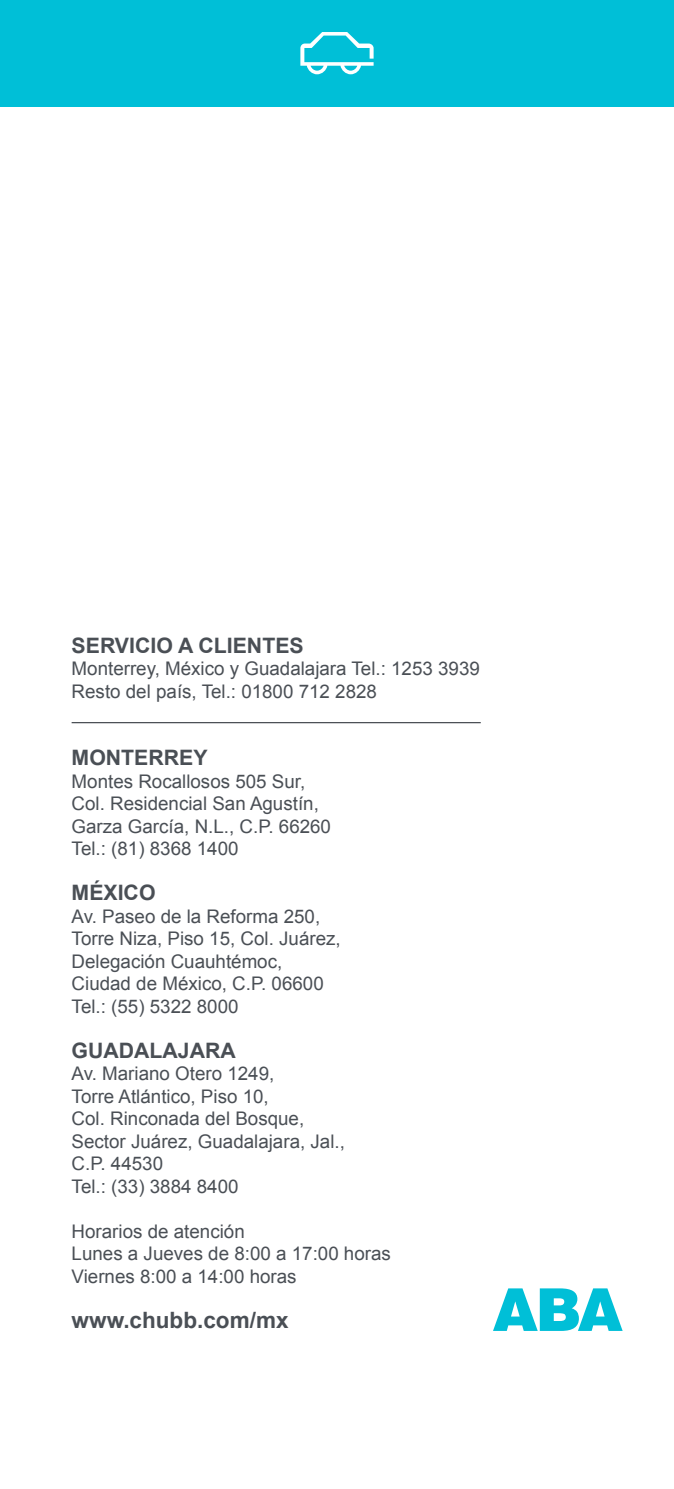
<style>
.page{position:relative;width:674px;height:1489px;background:#fff}
.page>*{position:absolute;margin:0;border:0;box-sizing:border-box;transform-origin:0 0}
.t1{font:700 22.5px "Arial";color:#4a4f55}
.t2{font:700 21.25px "Arial";color:#4a4f55}
.t3{font:18.75px/22.5px "Arial";color:#4a4f55}
</style>
<div class="page">
<div style="left:0;top:0;width:673px;height:106px;background:#00bfd7"></div>
<svg style="left:300px;top:32px;width:73px;height:42px"></svg>
<hr style="left:72px;top:722px;width:408px;height:1px;background:#4a4f55">
<svg style="left:493px;top:1288px;width:129px;height:42px"></svg>
<p class="t2" style="left:72px;top:631px;width:233px">SERVICIO A CLIENTES</p>
<p class="t3" style="left:72px;top:657px;width:409px">Monterrey, México y Guadalajara Tel.: 1253 3939<br>Resto del país, Tel.: 01800 712 2828</p>
<p class="t2" style="left:72px;top:743px;width:137px">MONTERREY</p>
<p class="t3" style="left:72px;top:770px;width:261px">Montes Rocallosos 505 Sur,<br>Col. Residencial San Agustín,<br>Garza García, N.L., C.P. 66260<br>Tel.: (81) 8368 1400</p>
<p class="t2" style="left:72px;top:878px;width:85px">MÉXICO</p>
<p class="t3" style="left:72px;top:905px;width:270px">Av. Paseo de la Reforma 250,<br>Torre Niza, Piso 15, Col. Juárez,<br>Delegación Cuauhtémoc,<br>Ciudad de México, C.P. 06600<br>Tel.: (55) 5322 8000</p>
<p class="t2" style="left:72px;top:1036px;width:166px">GUADALAJARA</p>
<p class="t3" style="left:72px;top:1062px;width:275px">Av. Mariano Otero 1249,<br>Torre Atlántico, Piso 10,<br>Col. Rinconada del Bosque,<br>Sector Juárez, Guadalajara, Jal.,<br>C.P. 44530<br>Tel.: (33) 3884 8400</p>
<p class="t3" style="left:72px;top:1220px;width:320px">Horarios de atención<br>Lunes a Jueves de 8:00 a 17:00 horas<br>Viernes 8:00 a 14:00 horas</p>
<p class="t1" style="left:72px;top:1304px;width:218px">www.chubb.com/mx</p>
</div>
